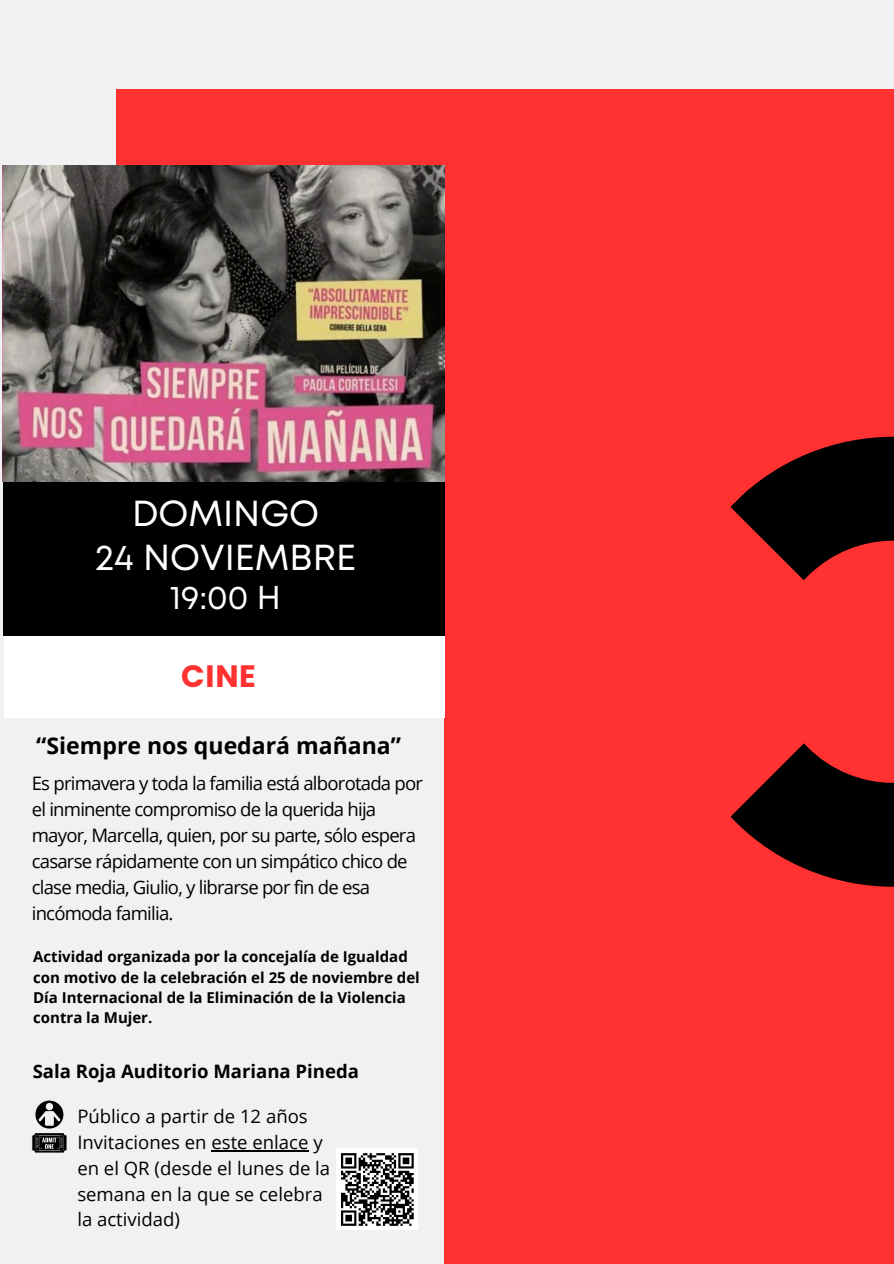
<style>
.page{position:relative;width:894px;height:1264px;background:#fff}
.page>*{position:absolute;margin:0;border:0;box-sizing:border-box;transform-origin:0 0}
.t1{font:36.15px/43.8px "Mont";color:#fff;text-align:center}
.t2{font:33px "Mont";color:#fff}
.t3{font:700 30.9px "Poppins";color:#ff3131}
.t4{font:700 23.1px "Open Sans";color:#000}
.t5{font:18.6px/25.8px "Open Sans";letter-spacing:-.04em;color:#000}
.t6{font:18.6px/25.8px "Open Sans";color:#000}
.t7{font:700 18.6px "Open Sans";color:#000}
.t8{font:700 15px/20.2px "Open Sans";color:#000}
</style>
<div class="page">
<div style="left:0;top:0;width:893px;height:1263px;background:#f1f1f1"></div>
<div style="left:116px;top:89px;width:777px;height:1174px;background:#ff3131"></div>
<div style="left:0;top:714px;width:444px;height:549px;background:#f1f1f1"></div>
<svg style="left:730px;top:436px;width:163px;height:451px"></svg>
<div style="left:4px;top:609px;width:440px;height:109px;background:#fff"></div>
<div style="left:3px;top:481px;width:441px;height:154px;background:#000"></div>
<img style="left:3px;top:165px;width:441px;height:316px">
<svg style="left:32px;top:1100px;width:35px;height:52px"></svg>
<div style="left:336px;top:1148px;width:82px;height:82px;background:#fff"></div>
<svg style="left:341px;top:1153px;width:73px;height:73px"></svg>
<hr style="left:211px;top:1149px;width:97px;height:2px;background:#000">
<h3 class="t1" style="left:95px;top:494px;width:262px">DOMINGO<br>24 NOVIEMBRE</h3>
<h3 class="t2" style="left:170px;top:585px;width:112px">19:00 H</h3>
<p class="t3" style="left:181px;top:655px;width:76px">CINE</p>
<h2 class="t4" style="left:36px;top:729px;width:366px">“Siempre nos quedará mañana”</h2>
<h1 class="t5" style="left:32px;top:770px;width:393px">Es primavera y toda la familia está alborotada por el inminente compromiso de la querida hija mayor, Marcella, quien, por su parte, sólo espera casarse rápidamente con un simpático chico de clase media, Giulio, y librarse por fin de esa incómoda familia.</h1>
<h4 class="t8" style="left:33px;top:946px;width:388px">Actividad organizada por la concejalía de Igualdad con motivo de la celebración el 25 de noviembre del Día Internacional de la Eliminación de la Violencia contra la Mujer.</h4>
<p class="t7" style="left:33px;top:1058px;width:328px">Sala Roja Auditorio Mariana Pineda</p>
<h5 class="t6" style="left:77px;top:1102px;width:254px">Público a partir de 12 años<br>Invitaciones en este enlace y en el QR (desde el lunes de la semana en la que se celebra la actividad)</h5>
</div>
